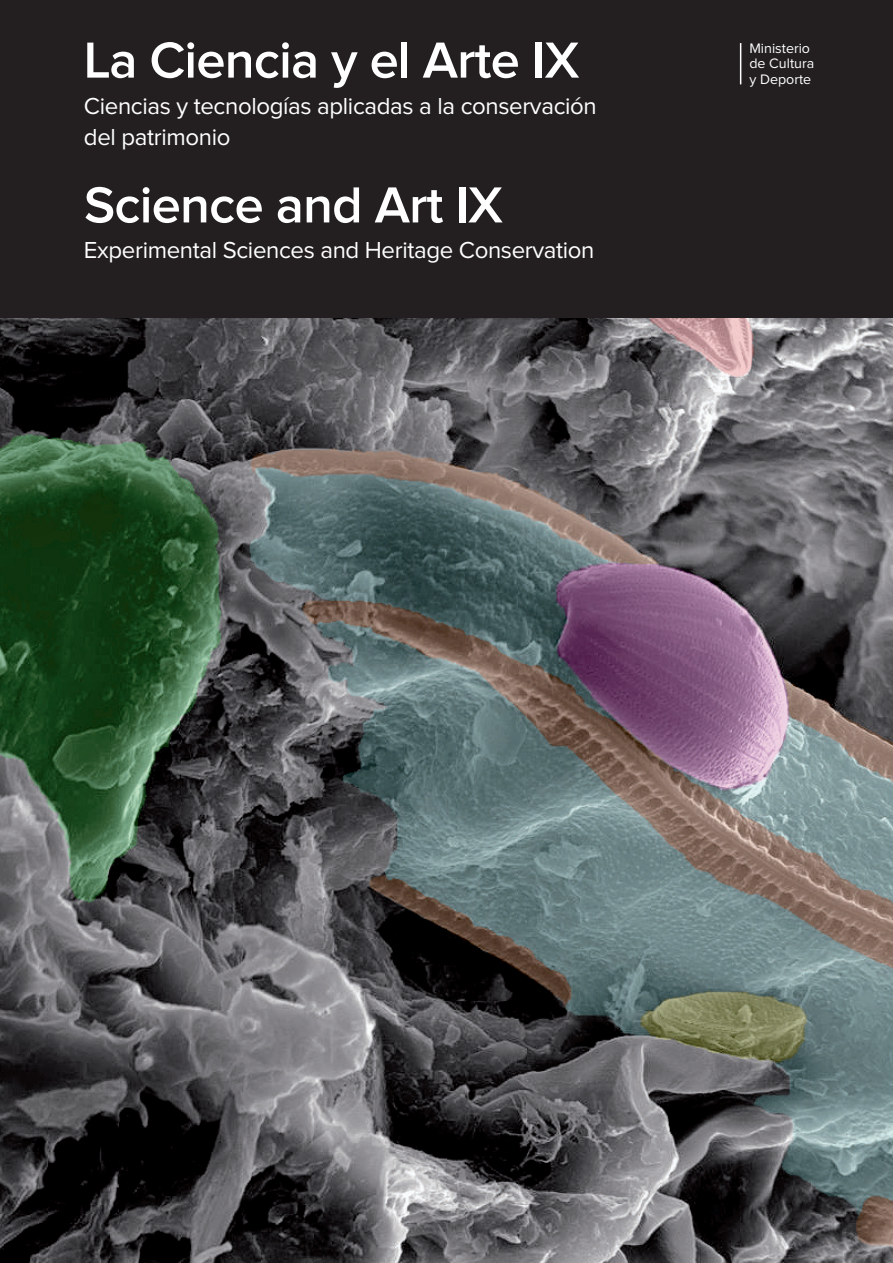
<style>
.page{position:relative;width:893px;height:1263px;background:#fff}
.page>*{position:absolute;margin:0;border:0;box-sizing:border-box;transform-origin:0 0}
.portada{font:600 52.5px "Proxima Nova";letter-spacing:-.015em;color:#fff}
.portada-2{font:24px/31.5px "Proxima Nova";letter-spacing:-.015em;color:#fff}
.t1{font:14.25px "Proxima Nova";color:#fff}
</style>
<div class="page">
<div style="left:0;top:0;width:893px;height:323px;background:#231f20"></div>
<hr style="left:740px;top:43px;width:1px;height:41px;background:#fff">
<img style="left:0;top:319px;width:893px;height:944px">
<p class="portada" style="left:84px;top:36px;width:497px">La Ciencia y el Arte IX</p>
<p class="portada-2" style="left:84px;top:91px;width:514px">Ciencias y tecnologías aplicadas a la conservación del patrimonio</p>
<p class="portada" style="left:84px;top:181px;width:420px">Science and Art IX</p>
<p class="portada-2" style="left:84px;top:236px;width:512px">Experimental Sciences and Heritage Conservation</p>
<p class="t1" style="left:749px;top:41px;width:62px">Ministerio</p>
<p class="t1" style="left:749px;top:57px;width:66px">de Cultura</p>
<p class="t1" style="left:749px;top:73px;width:63px">y Deporte</p>
</div>
